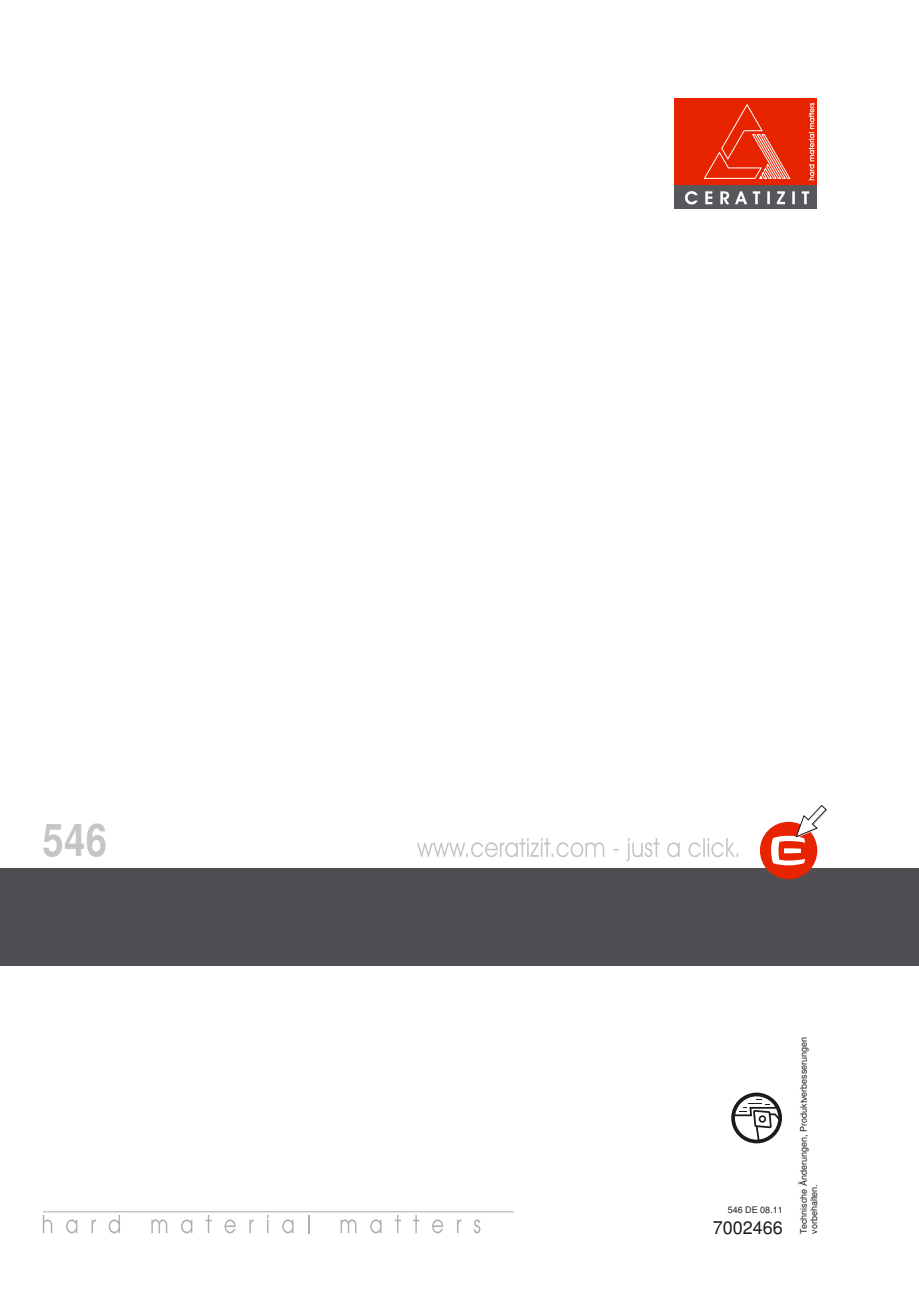
<style>
.page{position:relative;width:919px;height:1289px;background:#fff}
.page>*{position:absolute;margin:0;border:0;box-sizing:border-box;transform-origin:0 0}
.t1{font:700 45px "Nimbus San LOT";color:#c3c5c7;scale:.85 1}
.t2{font:18px "Nimbus San LOT";color:#1b1c20}
.t3{font:9px/10.5px "Nimbus San LOT";color:#1b1c20}
</style>
<div class="page">
<div style="left:0;top:867px;width:918px;height:98px;background:#504e53"></div>
<hr style="left:43px;top:1211px;width:470px;height:1px;background:#aeafb2">
<svg style="left:43px;top:1215px;width:9px;height:18px"></svg>
<svg style="left:66px;top:1219px;width:11px;height:14px"></svg>
<svg style="left:92px;top:1219px;width:4px;height:14px"></svg>
<svg style="left:109px;top:1215px;width:11px;height:18px"></svg>
<svg style="left:151px;top:1219px;width:16px;height:14px"></svg>
<svg style="left:181px;top:1219px;width:11px;height:14px"></svg>
<svg style="left:205px;top:1215px;width:7px;height:18px"></svg>
<svg style="left:224px;top:1219px;width:12px;height:14px"></svg>
<svg style="left:249px;top:1219px;width:5px;height:14px"></svg>
<svg style="left:267px;top:1215px;width:1px;height:18px"></svg>
<svg style="left:282px;top:1219px;width:11px;height:14px"></svg>
<svg style="left:308px;top:1215px;width:1px;height:18px"></svg>
<svg style="left:340px;top:1219px;width:16px;height:14px"></svg>
<svg style="left:370px;top:1219px;width:11px;height:14px"></svg>
<svg style="left:395px;top:1215px;width:6px;height:18px"></svg>
<svg style="left:413px;top:1215px;width:6px;height:18px"></svg>
<svg style="left:432px;top:1219px;width:11px;height:14px"></svg>
<svg style="left:457px;top:1219px;width:4px;height:14px"></svg>
<svg style="left:473px;top:1219px;width:7px;height:14px"></svg>
<div style="left:674px;top:98px;width:142px;height:87px;background:#e72300"></div>
<div style="left:674px;top:185px;width:142px;height:23px;background:#57565b"></div>
<svg style="left:703px;top:104px;width:88px;height:75px"></svg>
<svg style="left:808px;top:103px;width:6px;height:77px"></svg>
<svg style="left:685px;top:191px;width:124px;height:13px"></svg>
<svg style="left:417px;top:838px;width:321px;height:23px"></svg>
<div style="left:759px;top:821px;width:58px;height:58px;background:#e72300;border-radius:50%"></div>
<svg style="left:771px;top:805px;width:56px;height:60px"></svg>
<svg style="left:731px;top:1092px;width:51px;height:51px"></svg>
<h1 class="t1" style="left:43px;top:820px;width:77px">546</h1>
<p class="t3" style="left:727px;top:1204px;width:57px">546 DE 08.11</p>
<h2 class="t2" style="left:712px;top:1219px;width:72px">7002466</h2>
<p class="t3" style="left:799px;top:1233px;width:199px;rotate:-90deg">Technische Änderungen, Produktverbesserungen vorbehalten.</p>
</div>
